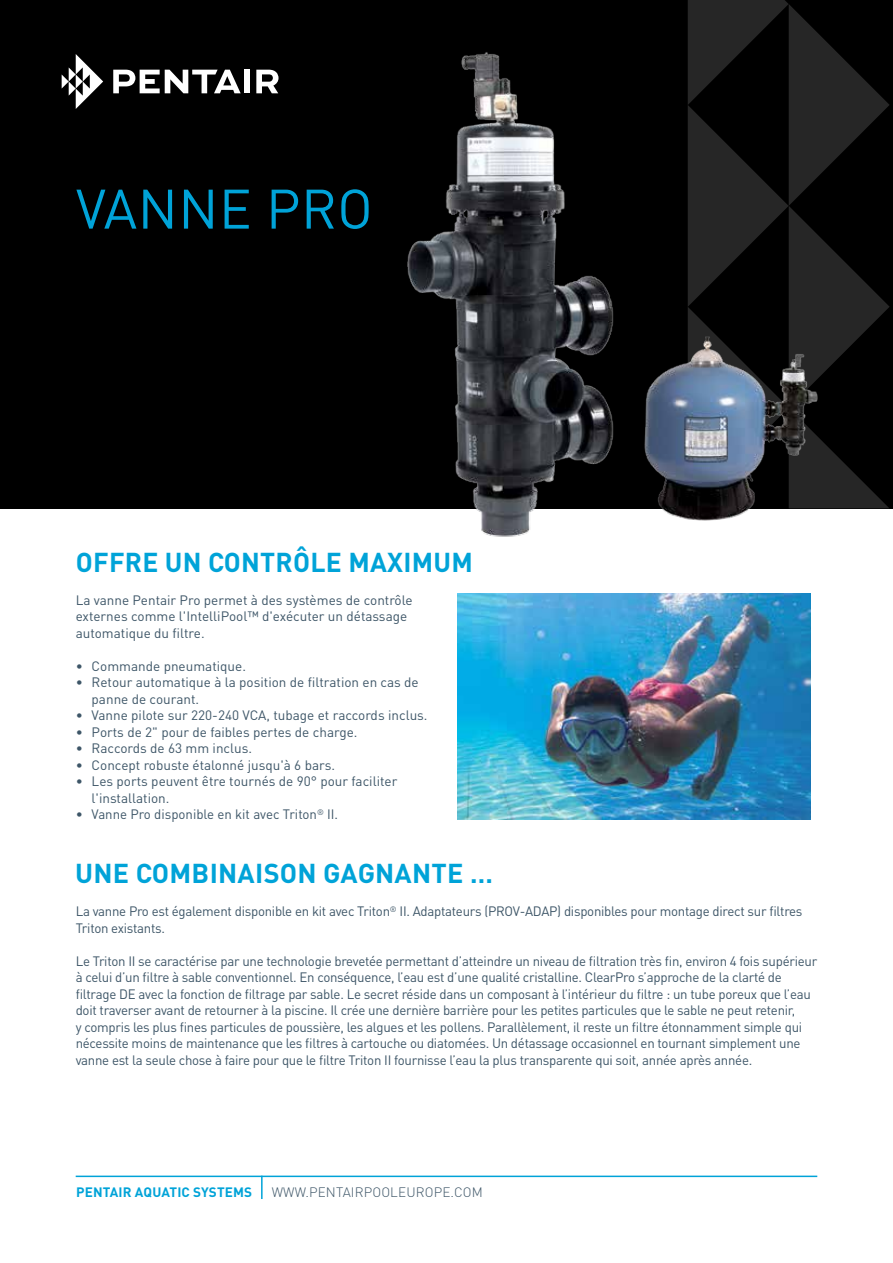
<style>
.page{position:relative;width:893px;height:1263px;background:#fff}
.page>*{position:absolute;margin:0;border:0;box-sizing:border-box;transform-origin:0 0}
.t1{font:54.75px "DIN Pro";letter-spacing:.01em;color:#00a3d8}
.t2{font:700 27px "DIN Pro";letter-spacing:.01em;color:#00a3d8}
.t3{font:13.5px/16.5px "DIN Pro";letter-spacing:-.02em;color:#3d5567}
.t4{font:13.5px/16.5px "DIN Pro";color:#3d5567}
.t5{font:300 13.5px "DIN Pro";letter-spacing:.01em;color:#3d5567}
.t6{font:700 13.5px "DIN Pro";letter-spacing:.01em;color:#00a3d8}
</style>
<div class="page">
<div style="left:0;top:0;width:893px;height:508px;background:#000"></div>
<img style="left:401px;top:52px;width:219px;height:485px">
<img style="left:457px;top:593px;width:353px;height:227px">
<svg style="left:688px;top:0;width:202px;height:508px"></svg>
<img style="left:641px;top:333px;width:178px;height:188px">
<svg style="left:62px;top:54px;width:41px;height:55px"></svg>
<svg style="left:113px;top:70px;width:128px;height:23px"></svg>
<div style="left:244px;top:70px;width:6px;height:23px;background:#fff"></div>
<svg style="left:256px;top:70px;width:23px;height:23px"></svg>
<hr style="left:76px;top:1175px;width:741px;height:2px;background:#00a3d8">
<hr style="left:261px;top:1176px;width:2px;height:23px;background:#00a3d8">
<h1 class="t1" style="left:76px;top:166px;width:298px">VANNE PRO</h1>
<h2 class="t2" style="left:76px;top:544px;width:399px">OFFRE UN CONTRÔLE MAXIMUM</h2>
<p class="t4" style="left:76px;top:591px;width:338px">La vanne Pentair Pro permet à des systèmes de contrôle externes comme l'IntelliPool™ d'exécuter un détassage automatique du filtre.</p>
<p class="t4" style="left:76px;top:657px;width:172px">• Commande pneumatique.</p>
<p class="t4" style="left:92px;top:673px;width:329px;text-indent:-16px">• Retour automatique à la position de filtration en cas de panne de courant.</p>
<p class="t4" style="left:76px;top:706px;width:353px">• Vanne pilote sur 220-240 VCA, tubage et raccords inclus.</p>
<p class="t4" style="left:76px;top:723px;width:283px">• Ports de 2" pour de faibles pertes de charge.</p>
<p class="t4" style="left:76px;top:739px;width:178px">• Raccords de 63 mm inclus.</p>
<p class="t4" style="left:76px;top:756px;width:261px">• Concept robuste étalonné jusqu'à 6 bars.</p>
<p class="t4" style="left:92px;top:772px;width:307px;text-indent:-16px">• Les ports peuvent être tournés de 90° pour faciliter l'installation.</p>
<p class="t4" style="left:76px;top:805px;width:264px">• Vanne Pro disponible en kit avec Triton<sup>®</sup> II.</p>
<h2 class="t2" style="left:75px;top:855px;width:419px">UNE COMBINAISON GAGNANTE …</h2>
<p class="t3" style="left:76px;top:902px;width:728px">La vanne Pro est également disponible en kit avec Triton<sup>®</sup> II. Adaptateurs (PROV-ADAP) disponibles pour montage direct sur filtres<br>Triton existants.</p>
<p class="t3" style="left:76px;top:952px;width:743px">Le Triton II se caractérise par une technologie brevetée permettant d’atteindre un niveau de filtration très fin, environ 4 fois supérieur à celui d’un filtre à sable conventionnel. En conséquence, l’eau est d’une qualité cristalline. ClearPro s’approche de la clarté de filtrage DE avec la fonction de filtrage par sable. Le secret réside dans un composant à l’intérieur du filtre : un tube poreux que l’eau doit traverser avant de retourner à la piscine. Il crée une dernière barrière pour les petites particules que le sable ne peut retenir,<br>y compris les plus fines particules de poussière, les algues et les pollens. Parallèlement, il reste un filtre étonnamment simple qui nécessite moins de maintenance que les filtres à cartouche ou diatomées. Un détassage occasionnel en tournant simplement une vanne est la seule chose à faire pour que le filtre Triton II fournisse l’eau la plus transparente qui soit, année après année.</p>
<p class="t6" style="left:76px;top:1183px;width:85px">PENTAIR AQUATIC</p>
<p class="t6" style="left:193px;top:1183px;width:34px">SYSTEM</p>
<p class="t6" style="left:244px;top:1183px;width:9px">S</p>
<p class="t5" style="left:272px;top:1183px;width:213px">WWW.PENTAIRPOOLEUROPE.COM</p>
</div>
